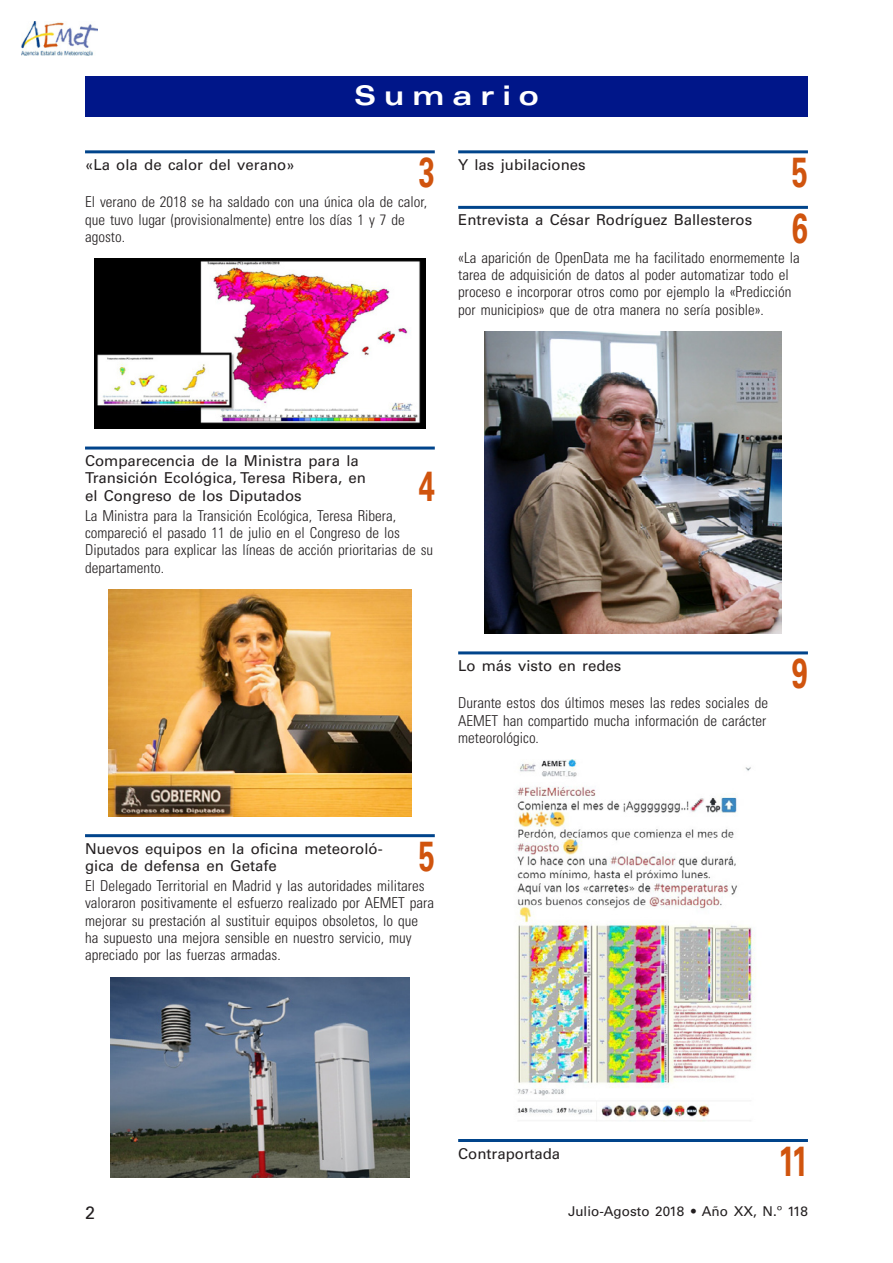
<style>
.page{position:relative;width:893px;height:1263px;background:#fff}
.page>*{position:absolute;margin:0;border:0;box-sizing:border-box;transform-origin:0 0}
._04_SUM_PAG{font:700 42px "Univers LT Std";color:#d0540e;scale:.69 1}
._04_SUM_TIT{font:700 expanded 27px "Univers LT Std";letter-spacing:.3em;color:#fff}
.PM_Pag{font:18px "Univers LT Std";color:#231f20}
._04_SUM2{font:300 condensed 15px/17.2px "Univers LT Std";color:#231f20}
._04_SUM1{font:15px/17.2px "Univers LT Std";color:#231f20}
.PM_Fecha{font:13.5px "Univers LT Std";color:#231f20}
</style>
<div class="page">
<img style="left:21px;top:21px;width:77px;height:34px">
<div style="left:85px;top:76px;width:723px;height:41px;background:#001689"></div>
<hr style="left:85px;top:150px;width:350px;height:3px;background:#00448b">
<hr style="left:85px;top:446px;width:350px;height:3px;background:#00448b">
<hr style="left:85px;top:834px;width:350px;height:3px;background:#00448b">
<img style="left:95px;top:259px;width:330px;height:170px">
<img style="left:109px;top:589px;width:302px;height:227px">
<img style="left:110px;top:977px;width:300px;height:200px">
<hr style="left:458px;top:150px;width:350px;height:3px;background:#00448b">
<hr style="left:458px;top:206px;width:350px;height:3px;background:#00448b">
<hr style="left:458px;top:651px;width:350px;height:3px;background:#00448b">
<hr style="left:458px;top:1139px;width:350px;height:3px;background:#00448b">
<img style="left:485px;top:331px;width:296px;height:303px">
<img style="left:516px;top:760px;width:239px;height:361px">
<p class="_04_SUM_TIT" style="left:354px;top:80px;width:186px">Sumario</p>
<p class="_04_SUM1" style="left:85px;top:156px;width:211px">«La ola de calor del verano»</p>
<p class="_04_SUM_PAG" style="left:419px;top:148px;width:25px">3</p>
<p class="_04_SUM2" style="left:85px;top:193px;width:344px">El verano de 2018 se ha saldado con una única ola de calor, que tuvo lugar (provisionalmente) entre los días 1 y 7 de agosto.</p>
<p class="_04_SUM1" style="left:458px;top:156px;width:129px">Y las jubilaciones</p>
<p class="_04_SUM_PAG" style="left:792px;top:148px;width:25px">5</p>
<p class="_04_SUM1" style="left:458px;top:212px;width:295px">Entrevista a César Rodríguez Ballesteros</p>
<p class="_04_SUM_PAG" style="left:792px;top:203px;width:25px">6</p>
<p class="_04_SUM2" style="left:458px;top:249px;width:343px">«La aparición de OpenData me ha facilitado enormemente la tarea de adquisición de datos al poder automatizar todo el proceso e incorporar otros como por ejemplo la «Predicción por municipios» que de otra manera no sería posible».</p>
<p class="_04_SUM1" style="left:85px;top:452px;width:282px">Comparecencia de la Ministra para la<br>Transición Ecológica, Teresa Ribera, en el Congreso de los Diputados</p>
<p class="_04_SUM_PAG" style="left:419px;top:461px;width:25px">4</p>
<p class="_04_SUM2" style="left:85px;top:507px;width:350px">La Ministra para la Transición Ecológica, Teresa Ribera, compareció el pasado 11 de julio en el Congreso de los Diputados para explicar las líneas de acción prioritarias de su departamento.</p>
<p class="_04_SUM1" style="left:458px;top:657px;width:165px">Lo más visto en redes</p>
<p class="_04_SUM_PAG" style="left:792px;top:649px;width:25px">9</p>
<p class="_04_SUM2" style="left:458px;top:694px;width:311px;text-align:justify">Durante estos dos últimos meses las redes sociales de AEMET han compartido mucha información de carácter meteorológico.</p>
<p class="_04_SUM1" style="left:85px;top:840px;width:299px">Nuevos equipos en la oficina meteoroló&shy;gica de defensa en Getafe</p>
<p class="_04_SUM_PAG" style="left:419px;top:831px;width:25px">5</p>
<p class="_04_SUM2" style="left:85px;top:877px;width:350px">El Delegado Territorial en Madrid y las autoridades militares valoraron positivamente el esfuerzo realizado por AEMET para mejorar su prestación al sustituir equipos obsoletos, lo que ha supuesto una mejora sensible en nuestro servicio, muy apreciado por las fuerzas armadas.</p>
<p class="_04_SUM1" style="left:458px;top:1145px;width:104px">Contraportada</p>
<p class="_04_SUM_PAG" style="left:778px;top:1136px;width:44px">11</p>
<p class="PM_Pag" style="left:85px;top:1202px;width:12px">2</p>
<p class="PM_Fecha" style="left:568px;top:1203px;width:241px">Julio-Agosto 2018 • Año XX, N.º 118</p>
</div>
